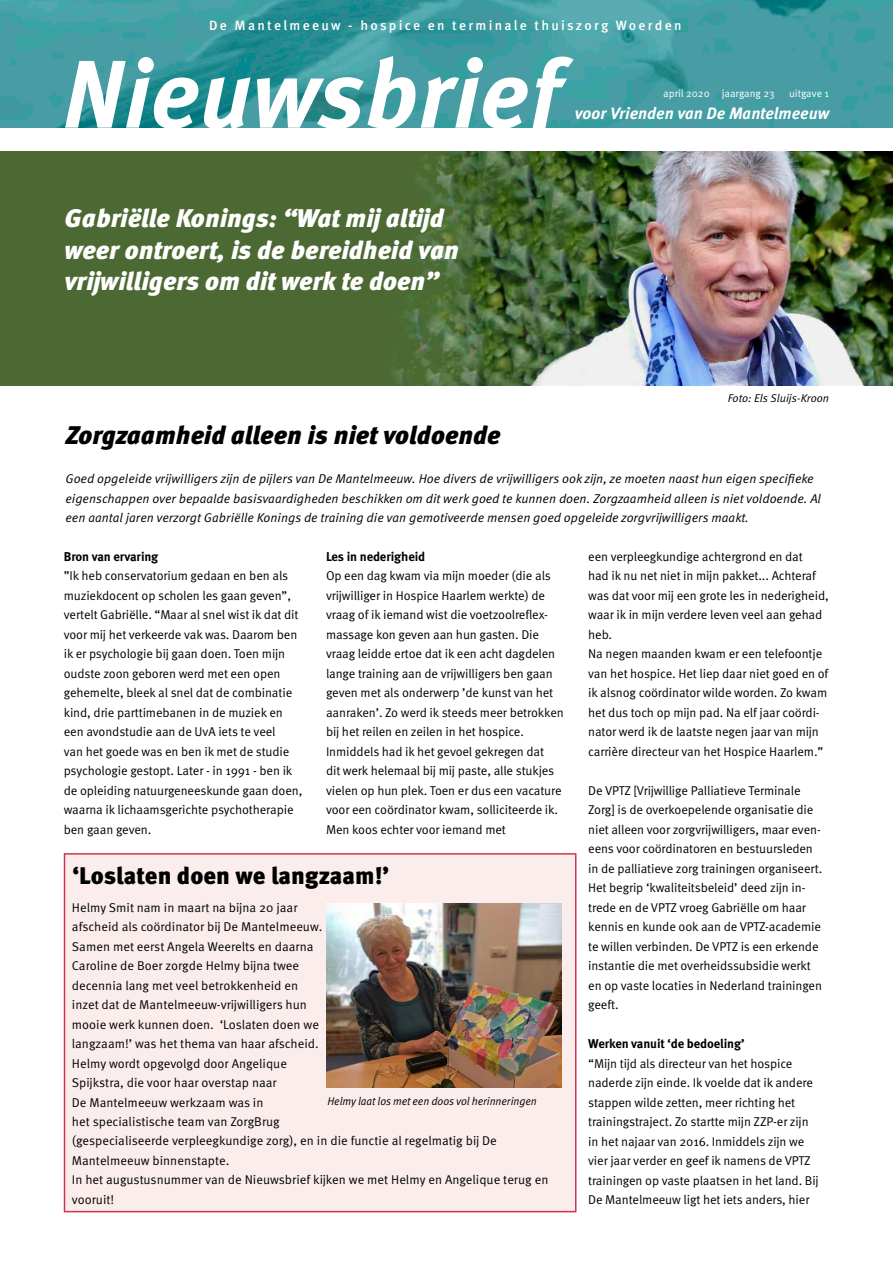
<style>
.page{position:relative;width:893px;height:1263px;background:#fff}
.page>*{position:absolute;margin:0;border:0;box-sizing:border-box;transform-origin:0 0}
.t1{font:italic 700 96px "Meta Pro";color:#fff}
.t2{font:italic 900 25.5px/31.5px "Meta Pro";color:#fff}
.t3{font:italic 900 25.5px "Meta Pro";letter-spacing:-.005em;color:#000}
.t4{font:900 24px "Meta Pro";color:#000}
.t5{font:italic 700 16.5px "Meta Pro";color:#fff}
.t6{font:500 13.5px "Meta Pro";letter-spacing:.17em;color:#fff}
.t7{font:12.75px/19.5px "Meta Pro";letter-spacing:-.01em;color:#000}
.t8{font:italic 12.75px/19.5px "Meta Pro";color:#000}
.t9{font:700 12.75px "Meta Pro";letter-spacing:-.01em;color:#000}
.t10{font:italic 11.25px "Meta Pro";letter-spacing:-.01em;color:#000;scale:.96 1}
.t11{font:italic 11.25px "Meta Pro";letter-spacing:-.01em;color:#000}
.t12{font:10.5px "Meta Pro";color:#fff}
</style>
<div class="page">
<img style="left:589px;top:151px;width:304px;height:234px">
<svg style="left:0;top:151px;width:589px;height:235px;background:#4d6935"></svg>
<div style="left:64px;top:853px;width:512px;height:359px;background:#fbedec;border:2px solid #d0344d"></div>
<img style="left:0;top:0;width:893px;height:128px">
<img style="left:326px;top:904px;width:235px;height:183px">
<p class="t6" style="left:209px;top:17px;width:474px">De Mantelmeeuw - hospice en terminale thuiszorg Woerden</p>
<h1 class="t1" style="left:63px;top:34px;width:499px">Nieuwsbrief</h1>
<p class="t12" style="left:663px;top:86px;width:113px">april 2020 jaargang 23</p>
<p class="t12" style="left:789px;top:86px;width:42px">uitgave 1</p>
<p class="t5" style="left:575px;top:103px;width:256px">voor Vrienden van De Mantelmeeuw</p>
<h2 class="t2" style="left:64px;top:203px;width:396px">Gabriëlle Konings: “Wat mij altijd weer ontroert, is de bereidheid van vrijwilligers om dit werk te doen”</h2>
<p class="t11" style="left:728px;top:391px;width:103px">Foto: Els Sluijs-Kroon</p>
<h2 class="t3" style="left:65px;top:419px;width:437px">Zorgzaamheid alleen is niet voldoende</h2>
<p class="t8" style="left:66px;top:469px;width:757px">Goed opgeleide vrijwilligers zijn de pijlers van De Mantelmeeuw. Hoe divers de vrijwilligers ook zijn, ze moeten naast hun eigen specifieke eigenschappen over bepaalde basisvaardigheden beschikken om dit werk goed te kunnen doen. Zorgzaamheid alleen is niet voldoende. Al een aantal jaren verzorgt Gabriëlle Konings de training die van gemotiveerde mensen goed opgeleide zorgvrijwilligers maakt.</p>
<p class="t9" style="left:64px;top:548px;width:96px">Bron van ervaring</p>
<p class="t7" style="left:64px;top:566px;width:240px">”Ik heb conservatorium gedaan en ben als muziekdocent op scholen les gaan geven”, vertelt Gabriëlle. “Maar al snel wist ik dat dit voor mij het verkeerde vak was. Daarom ben ik er psychologie bij gaan doen. Toen mijn oudste zoon geboren werd met een open gehemelte, bleek al snel dat de combinatie kind, drie parttimebanen in de muziek en een avondstudie aan de UvA iets te veel<br>van het goede was en ben ik met de studie psychologie gestopt. Later - in 1991 - ben ik de opleiding natuurgeneeskunde gaan doen, waarna ik lichaamsgerichte psychotherapie ben gaan geven.</p>
<p class="t9" style="left:326px;top:548px;width:101px">Les in nederigheid</p>
<p class="t7" style="left:326px;top:566px;width:239px">Op een dag kwam via mijn moeder (die als vrijwilliger in Hospice Haarlem werkte) de vraag of ik iemand wist die voetzoolreflex&shy;massage kon geven aan hun gasten. Die vraag leidde ertoe dat ik een acht dagdelen lange training aan de vrijwilligers ben gaan geven met als onderwerp ’de kunst van het aanraken’. Zo werd ik steeds meer betrokken bij het reilen en zeilen in het hospice.<br>Inmiddels had ik het gevoel gekregen dat<br>dit werk helemaal bij mij paste, alle stukjes vielen op hun plek. Toen er dus een vacature voor een coördinator kwam, solliciteerde ik.<br>Men koos echter voor iemand met</p>
<h3 class="t4" style="left:73px;top:860px;width:318px">‘Loslaten doen we langzaam!’</h3>
<p class="t7" style="left:72px;top:898px;width:478px">Helmy Smit nam in maart na bijna 20 jaar<br>afscheid als coördinator bij De Mantelmeeuw.<br>Samen met eerst Angela Weerelts en daarna<br>Caroline de Boer zorgde Helmy bijna twee<br>decennia lang met veel betrokkenheid en<br>inzet dat de Mantelmeeuw-vrijwilligers hun<br>mooie werk kunnen doen. ‘Loslaten doen we<br>langzaam!’ was het thema van haar afscheid.<br>Helmy wordt opgevolgd door Angelique<br>Spijkstra, die voor haar overstap naar<br>De Mantelmeeuw werkzaam was in<br>het specialistische team van ZorgBrug<br>(gespecialiseerde verpleegkundige zorg), en in die functie al regelmatig bij De Mantelmeeuw binnenstapte.<br>In het augustusnummer van de Nieuwsbrief kijken we met Helmy en Angelique terug en vooruit!</p>
<p class="t10" style="left:327px;top:1094px;width:220px">Helmy laat los met een doos vol herinneringen</p>
<p class="t7" style="left:588px;top:547px;width:242px">een verpleegkundige achtergrond en dat<br>had ik nu net niet in mijn pakket... Achteraf was dat voor mij een grote les in nederigheid, waar ik in mijn verdere leven veel aan gehad heb.<br>Na negen maanden kwam er een telefoontje van het hospice. Het liep daar niet goed en of ik alsnog coördinator wilde worden. Zo kwam het dus toch op mijn pad. Na elf jaar coördi&shy;nator werd ik de laatste negen jaar van mijn carrière directeur van het Hospice Haarlem.”</p>
<p class="t7" style="left:588px;top:781px;width:236px">De VPTZ [Vrijwillige Palliatieve Terminale Zorg] is de overkoepelende organisatie die niet alleen voor zorgvrijwilligers, maar even&shy;eens voor coördinatoren en bestuursleden in de palliatieve zorg trainingen organiseert.<br>Het begrip ‘kwaliteitsbeleid’ deed zijn in&shy;trede en de VPTZ vroeg Gabriëlle om haar kennis en kunde ook aan de VPTZ-academie te willen verbinden. De VPTZ is een erkende instantie die met overheidssubsidie werkt en op vaste locaties in Nederland trainingen geeft.</p>
<p class="t9" style="left:588px;top:1035px;width:158px">Werken vanuit ‘de bedoeling’</p>
<p class="t7" style="left:588px;top:1054px;width:232px">“Mijn tijd als directeur van het hospice naderde zijn einde. Ik voelde dat ik andere stappen wilde zetten, meer richting het trainingstraject. Zo startte mijn ZZP-er zijn in het najaar van 2016. Inmiddels zijn we vier jaar verder en geef ik namens de VPTZ trainingen op vaste plaatsen in het land. Bij De Mantelmeeuw ligt het iets anders, hier</p>
</div>
